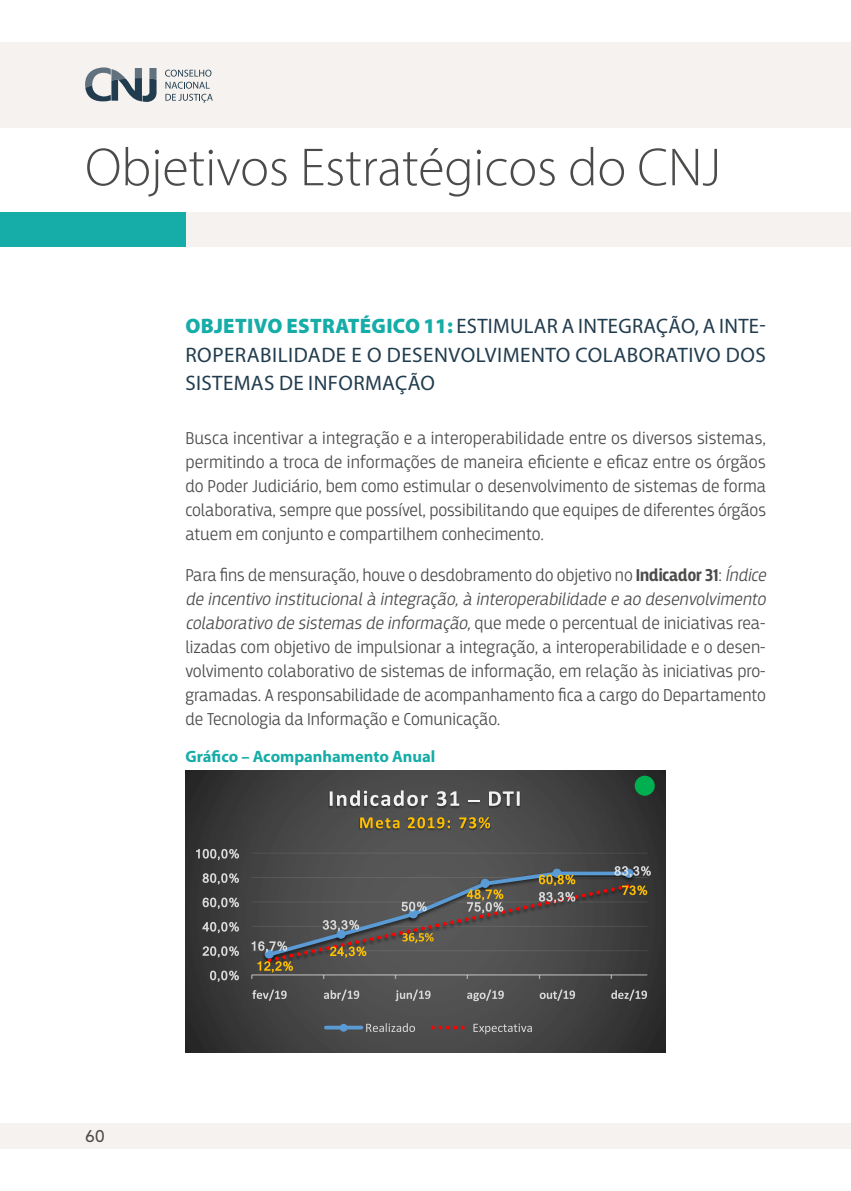
<style>
.page{position:relative;width:851px;height:1191px;background:#fff}
.page>*{position:absolute;margin:0;border:0;box-sizing:border-box;transform-origin:0 0}
.t1{font:300 54px "Myriad Pro";color:#4b4b4a}
.TT2{font:21px/28.5px "Myriad Pro";letter-spacing:.02em;color:#213c4e;text-align:justify}
.Texto{font:300 18px/24px "Breakers";color:#4b4b4a;text-align:justify}
.Legenda_graficos{font:700 16.5px "Myriad Pro";color:#16aca7}
.t2{font:16.5px "Azo Sans";color:#4b4b4a}
.s1{font-weight:900;color:#16aca7}
.s2{font-weight:700}
.s3{font-style:italic}
</style>
<div class="page">
<div style="left:0;top:43px;width:850px;height:85px;background:#f5f2ef"></div>
<div style="left:185px;top:213px;width:665px;height:34px;background:#f5f2ef"></div>
<div style="left:0;top:1123px;width:850px;height:25px;background:#f5f2ef"></div>
<div style="left:0;top:213px;width:185px;height:34px;background:#16aca7"></div>
<svg style="left:165px;top:70px;width:48px;height:33px"></svg>
<svg style="left:85px;top:67px;width:71px;height:35px"></svg>
<svg style="left:185px;top:771px;width:480px;height:281px;background:#3f3f3f"></svg>
<hr style="left:251px;top:852px;width:396px;height:1px;background:#f2f2f2">
<img style="left:545px;top:863px;width:23px;height:3px">
<img style="left:617px;top:863px;width:23px;height:3px">
<svg style="left:251px;top:866px;width:399px;height:113px;background:#555352"></svg>
<svg style="left:210px;top:970px;width:29px;height:11px"></svg>
<svg style="left:202px;top:946px;width:37px;height:11px"></svg>
<svg style="left:202px;top:922px;width:37px;height:11px"></svg>
<svg style="left:202px;top:897px;width:37px;height:11px"></svg>
<svg style="left:202px;top:873px;width:37px;height:11px"></svg>
<svg style="left:196px;top:849px;width:43px;height:11px"></svg>
<svg style="left:252px;top:989px;width:34px;height:11px"></svg>
<svg style="left:324px;top:989px;width:35px;height:11px"></svg>
<svg style="left:395px;top:989px;width:35px;height:12px"></svg>
<svg style="left:467px;top:989px;width:36px;height:12px"></svg>
<svg style="left:539px;top:989px;width:36px;height:11px"></svg>
<svg style="left:611px;top:989px;width:36px;height:11px"></svg>
<div style="left:312px;top:776px;width:159px;height:53px;background:#4b4b4b"></div>
<svg style="left:329px;top:790px;width:98px;height:16px"></svg>
<svg style="left:437px;top:791px;width:15px;height:15px"></svg>
<img style="left:452px;top:777px;width:19px;height:29px">
<div style="left:471px;top:776px;width:67px;height:53px;background:#494949"></div>
<svg style="left:489px;top:791px;width:30px;height:15px"></svg>
<img style="left:346px;top:806px;width:158px;height:40px">
<svg style="left:360px;top:817px;width:39px;height:11px"></svg>
<svg style="left:408px;top:817px;width:42px;height:11px"></svg>
<svg style="left:459px;top:817px;width:31px;height:11px"></svg>
<svg style="left:326px;top:1025px;width:35px;height:4px"></svg>
<div style="left:340px;top:1024px;width:7px;height:7px;background:#5b9bd5;border-radius:50%"></div>
<div style="left:340px;top:1023px;width:7px;height:8px;border:1px solid #5b9bd5;border-radius:50%"></div>
<svg style="left:366px;top:1023px;width:49px;height:9px"></svg>
<svg style="left:431px;top:1025px;width:33px;height:4px"></svg>
<svg style="left:473px;top:1023px;width:58px;height:11px"></svg>
<div style="left:634px;top:775px;width:20px;height:20px;background:#00b050;border-radius:50%"></div>
<h1 class="t1" style="left:85px;top:135px;width:637px">Objetivos Estratégicos do CNJ</h1>
<p class="TT2" style="left:185px;top:311px;width:582px"><span class="s1">OBJETIVO ESTRATÉGICO 11:</span> ESTIMULAR A INTEGRAÇÃO, A INTE-ROPERABILIDADE E O DESENVOLVIMENTO COLABORATIVO DOS SISTEMAS DE INFORMAÇÃO</p>
<p class="Texto" style="left:185px;top:426px;width:582px">Busca incentivar a integração e a interoperabilidade entre os diversos sistemas, permitindo a troca de informações de maneira eficiente e eficaz entre os órgãos do Poder Judiciário, bem como estimular o desenvolvimento de sistemas de forma colaborativa, sempre que possível, possibilitando que equipes de diferentes órgãos atuem em conjunto e compartilhem conhecimento.</p>
<p class="Texto" style="left:185px;top:563px;width:585px;text-align:left">Para fins de mensuração, houve o desdobramento do objetivo no <span class="s2">Indicador 31</span>: <span class="s3">Índice de incentivo institucionalà integração,à interoperabilidade e ao desenvolvimento colaborativo de sistemas de informação,</span>q u e m e d e o p e rce n t u a l d e i n i c i at i va s re a - lizadas com objetivo de impulsionar a integração, a interoperabilidade e o desen&shy;volvimento colaborativo de sistemas de informação, em relação às iniciativas pro&shy;gramadas. A responsabilidade de acompanhamento fica a cargo do Departamento de Tecnologia da Informação e Comunicação.</p>
<p class="Legenda_graficos" style="left:185px;top:745px;width:251px">Gráfico – Acompanhamento Anual</p>
<p class="t2" style="left:85px;top:1125px;width:22px">60</p>
</div>
